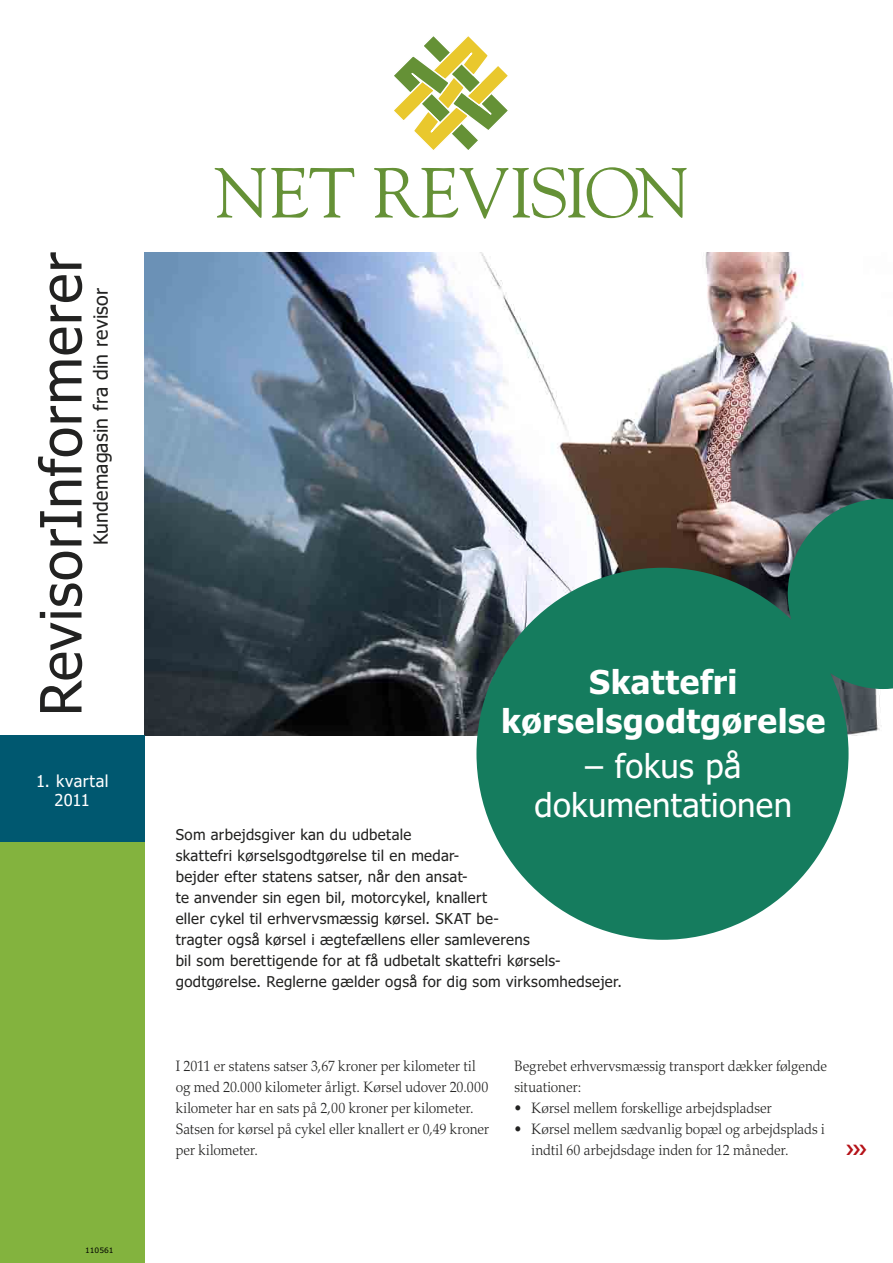
<style>
.page{position:relative;width:893px;height:1263px;background:#fff}
.page>*{position:absolute;margin:0;border:0;box-sizing:border-box;transform-origin:0 0}
.t1{font:70.2px "Goudy";color:#659136}
.t2{font:57px "Tahoma";letter-spacing:.015em;color:#222221}
.t3{font:700 33px/39px "Tahoma";letter-spacing:.015em;color:#fff;text-align:center}
.t4{font:33px/39px "Tahoma";letter-spacing:.01em;color:#fff;text-align:center}
.t5{font:19.5px "Tahoma";letter-spacing:.01em;color:#222221}
.t6{font:16.5px/19.8px "Tahoma";letter-spacing:.02em;color:#fff;text-align:center}
.t7{font:300 15px/21px "Palatino";color:#222221;scale:.93 1}
.t8{font:15px/21px "Tahoma";letter-spacing:.02em;color:#222221}
.t9{font:7.5px "Verdana";color:#000}
</style>
<div class="page">
<img style="left:145px;top:252px;width:748px;height:484px">
<div style="left:0;top:736px;width:145px;height:527px;background:#83b33e"></div>
<svg style="left:476px;top:499px;width:417px;height:441px;fill:#157c5e"></svg>
<div style="left:0;top:736px;width:145px;height:106px;background:#005870"></div>
<svg style="left:394px;top:36px;width:114px;height:114px"></svg>
<h2 class="t2" style="left:23px;top:716px;width:466px;rotate:-90deg">RevisorInformerer</h2>
<h3 class="t5" style="left:88px;top:545px;width:259px;rotate:-90deg">Kundemagasin fra din revisor</h3>
<p class="t6" style="left:36px;top:770px;width:74px">1. kvartal<br>2011</p>
<p class="t9" style="left:85px;top:1246px;width:30px">110561</p>
<h1 class="t1" style="left:215px;top:149px;width:477px">NET REVISION</h1>
<h3 class="t3" style="left:501px;top:661px;width:326px">Skattefri kørselsgodtgørelse</h3>
<h3 class="t4" style="left:534px;top:745px;width:259px">– fokus på dokumentationen</h3>
<p class="t8" style="left:176px;top:823px;width:448px">Som arbejdsgiver kan du udbetale<br>skattefri kørselsgodtgørelse til en medar-<br>bejder efter statens satser, når den ansat-<br>te anvender sin egen bil, motorcykel, knallert<br>eller cykel til erhvervsmæssig kørsel. SKAT be-<br>tragter også kørsel i ægtefællens eller samleverens<br>bil som berettigende for at få udbetalt skattefri kørsels&shy;godtgørelse. Reglerne gælder også for dig som virksomhedsejer.</p>
<p class="t7" style="left:176px;top:1056px;width:339px">I 2011 er statens satser 3,67 kroner per kilometer til og med 20.000 kilometer årligt. Kørsel udover 20.000 kilometer har en sats på 2,00 kroner per kilometer.<br>Satsen for kørsel på cykel eller knallert er 0,49 kroner per kilometer.</p>
<p class="t7" style="left:514px;top:1056px;width:338px">Begrebet erhvervsmæssig transport dækker følgende situationer:</p>
<p class="t7" style="left:514px;top:1098px;width:278px">• Kørsel mellem forskellige arbejdspladser</p>
<p class="t7" style="left:531px;top:1119px;width:317px;text-indent:-17px">• Kørsel mellem sædvanlig bopæl og arbejdsplads i indtil 60 arbejdsdage inden for 12 måneder.</p>
</div>
